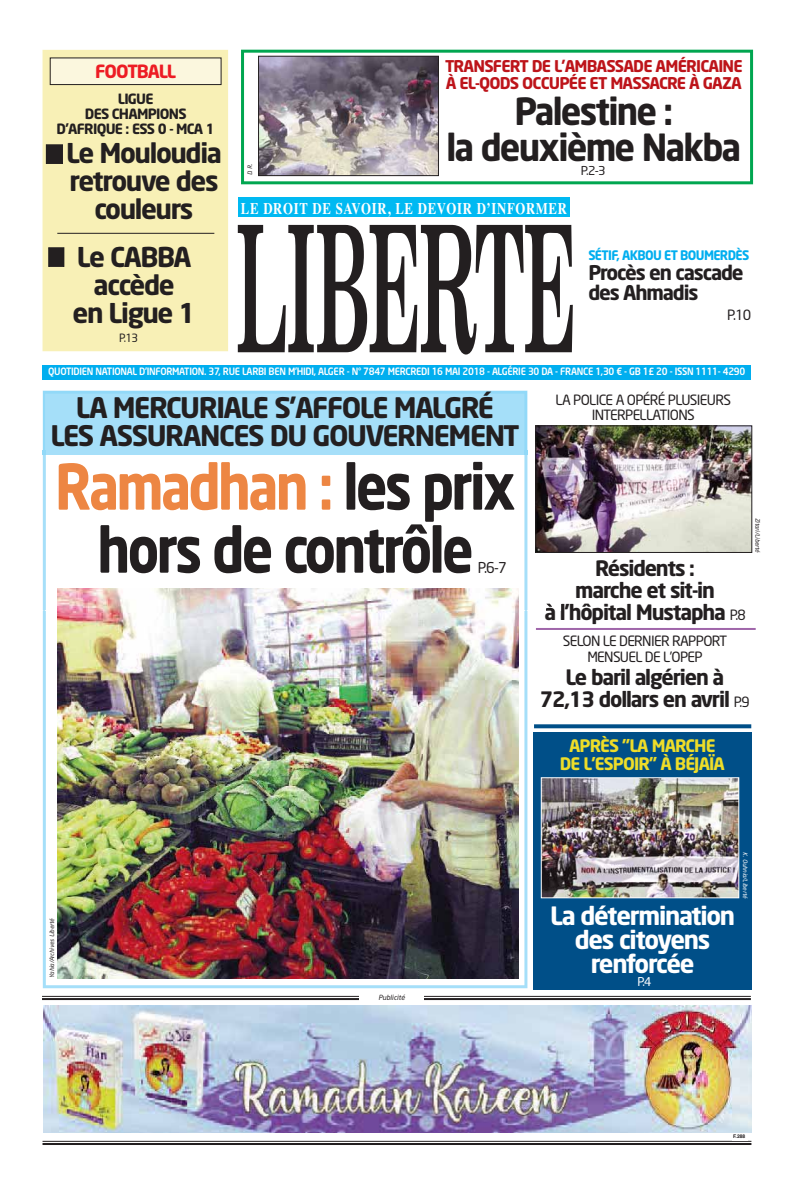
<style>
.page{position:relative;width:794px;height:1191px;background:#fff}
.page>*{position:absolute;margin:0;border:0;box-sizing:border-box;transform-origin:0 0}
.t1{font:176.3px "Century Schoolbook Bold";color:#231f20;scale:.38 1}
.t2{font:700 62px/63px "Neo Sans";letter-spacing:-.05em;color:#231f20;text-align:center;scale:.87 1}
.t3{font:700 37px/36px "Neo Sans";letter-spacing:-.05em;color:#231f20;text-align:center;scale:.95 1}
.t4{font:700 28px/28px "Neo Sans";letter-spacing:-.05em;color:#231f20;text-align:center}
.t5{font:700 27px/28px "Neo Sans";letter-spacing:-.05em;color:#231f20;text-align:center}
.t6{font:700 25px/24px "Neo Sans";letter-spacing:-.05em;color:#fff;text-align:center}
.t7{font:700 21px/22px "Neo Sans";letter-spacing:-.055em;color:#231f20;text-align:center}
.t8{font:700 20px/20px "Neo Sans";letter-spacing:-.06em;color:#231f20}
.t9{font:700 18px "Neo Sans";letter-spacing:-.065em;color:#ed1c24}
.t10{font:700 17px/18px "Neo Sans";letter-spacing:-.05em;color:#eedd29;text-align:center}
.t11{font:700 16.2px "Times";letter-spacing:.05em;color:#fff;scale:.79 1}
.t12{font:700 16px/17px "Neo Sans";letter-spacing:-.05em;color:#bd141a}
.t13{font:14.8px "Neo Sans";color:#231f20}
.t14{font:14px/16px "Neo Sans";letter-spacing:-.05em;color:#231f20;text-align:center}
.t15{font:700 14px/15px "Neo Sans";letter-spacing:-.05em;color:#231f20;text-align:center}
.t16{font:700 13px "Neo Sans";letter-spacing:-.05em;color:#00aeef;scale:.95 1}
.t17{font:12.1px "Neo Sans";color:#231f20}
.t18{font:12px "Neo Sans";color:#fff}
.t19{font:11.3px "Neo Sans";color:#231f20}
.t20{font:500 10px "Neo Sans";letter-spacing:-.03em;color:#fff;scale:.93 1}
.t21{font:italic 7px "Neo Sans";color:#231f20}
.t22{font:italic 6px "Neo Sans";color:#231f20}
.t23{font:italic 6px "Neo Sans";color:#fff}
.t24{font:700 5px "Helvetica";color:#231f20}
.s1{color:#ed8643}
.s2{font-weight:400;font-size:14px}
</style>
<div class="page">
<div style="left:533px;top:732px;width:218px;height:258px;background:#004f88"></div>
<svg style="left:43px;top:610px;width:484px;height:378px"></svg>
<hr style="left:43px;top:1141px;width:708px;height:1px;background:#231f20">
<hr style="left:43px;top:1143px;width:708px;height:2px;background:#231f20">
<img style="left:42px;top:450px;width:486px;height:160px">
<img style="left:546px;top:603px;width:9px;height:7px">
<div style="left:43px;top:391px;width:484px;height:64px;background:#a5dff9"></div>
<img style="left:543px;top:779px;width:194px;height:117px">
<div style="left:541px;top:777px;width:198px;height:121px;border:1px solid #fff"></div>
<img style="left:57px;top:588px;width:462px;height:390px">
<img style="left:537px;top:427px;width:213px;height:124px">
<div style="left:535px;top:425px;width:217px;height:128px;border:1px solid #231f20"></div>
<hr style="left:536px;top:628px;width:219px;height:2px;background:#a066aa">
<svg style="left:534px;top:724px;width:217px;height:4px"></svg>
<div style="left:43px;top:365px;width:708px;height:14px;background:#00aeef"></div>
<div style="left:238px;top:198px;width:332px;height:19px;background:#00b9f2"></div>
<hr style="left:42px;top:996px;width:709px;height:1px;background:#231f20">
<hr style="left:42px;top:998px;width:709px;height:2px;background:#231f20">
<div style="left:360px;top:993px;width:64px;height:9px;background:#fff"></div>
<div style="left:43px;top:50px;width:185px;height:301px;background:#f8f0b6"></div>
<div style="left:51px;top:58px;width:170px;height:26px;background:#fbf7de"></div>
<div style="left:50px;top:57px;width:172px;height:28px;border:1px solid #231f20"></div>
<div style="left:241px;top:50px;width:512px;height:134px;border:3px solid #00a650"></div>
<img style="left:260px;top:58px;width:177px;height:116px">
<div style="left:258px;top:56px;width:181px;height:120px;border:1px solid #231f20"></div>
<img style="left:44px;top:1006px;width:708px;height:126px">
<hr style="left:57px;top:233px;width:157px;height:1px;background:#231f20">
<div style="left:49px;top:248px;width:14px;height:18px;background:#231f20"></div>
<div style="left:48px;top:247px;width:16px;height:20px;border:1px solid #231f20"></div>
<div style="left:47px;top:145px;width:15px;height:18px;background:#231f20"></div>
<div style="left:46px;top:144px;width:17px;height:20px;border:1px solid #231f20"></div>
<h3 class="t9" style="left:95px;top:63px;width:82px">FOOTBALL</h3>
<h3 class="t15" style="left:57px;top:92px;width:160px">LIGUE<br>DES CHAMPIONS<br>D'AFRIQUE : ESS 0 - MCA 1</h3>
<h3 class="t5" style="left:66px;top:140px;width:157px">Le Mouloudia retrouve des couleurs</h3>
<h3 class="t5" style="left:73px;top:244px;width:125px">Le CABBA accède<br>en Ligue 1</h3>
<p class="t19" style="left:119px;top:334px;width:20px">P.13</p>
<h3 class="t12" style="left:445px;top:58px;width:299px">TRANSFERT DE L’AMBASSADE AMÉRICAINE<br>À EL-QODS OCCUPÉE ET MASSACRE À GAZA</h3>
<h3 class="t3" style="left:446px;top:95px;width:312px">Palestine :<br>la deuxième Nakba</h3>
<p class="t22" style="left:248px;top:175px;width:13px;rotate:-90deg">D. R.</p>
<p class="t17" style="left:581px;top:166px;width:26px">P.2-3</p>
<h3 class="t11" style="left:241px;top:202px;width:414px">LE DROIT DE SAVOIR, LE DEVOIR D’INFORMER</h3>
<h1 class="t1" style="left:237px;top:182px;width:892px">LIBERTE</h1>
<h3 class="t16" style="left:588px;top:249px;width:171px">SÉTIF, AKBOU ET BOUMERDÈS</h3>
<h3 class="t8" style="left:588px;top:264px;width:157px">Procès en cascade des Ahmadis</h3>
<h3 class="t14" style="left:727px;top:308px;width:26px">P.10</h3>
<p class="t20" style="left:48px;top:367px;width:751px">QUOTIDIEN NATIONAL D’INFORMATION. 37, RUE LARBI BEN M’HIDI, ALGER - N° 7847 MERCREDI 16 MAI 2018 - ALGÉRIE 30 DA - FRANCE 1,30 € - GB 1£ 20 - ISSN 1111- 4290</p>
<h3 class="t4" style="left:50px;top:395px;width:470px">LA MERCURIALE S’AFFOLE MALGRÉ<br>LES ASSURANCES DU GOUVERNEMENT</h3>
<h2 class="t2" style="left:55px;top:459px;width:531px"><span class="s1">Ramadhan :</span> les prix hors de contrôle</h2>
<h3 class="t13" style="left:478px;top:561px;width:30px">P.6-7</h3>
<h3 class="t14" style="left:555px;top:393px;width:177px;line-height:15px">LA POLICE A OPÉRÉ PLUSIEURS<br>INTERPELLATIONS</h3>
<h3 class="t7" style="left:544px;top:558px;width:203px">Résidents :<br>marche et sit-in<br>à l’hôpital Mustapha <span class="s2">P.8</span></h3>
<h3 class="t14" style="left:563px;top:634px;width:166px">SELON LE DERNIER RAPPORT<br>MENSUEL DE L’OPEP</h3>
<p class="t22" style="left:760px;top:518px;width:36px;rotate:90deg">Zitari/Liberté</p>
<h3 class="t7" style="left:540px;top:667px;width:211px">Le baril algérien à<br>72,13 dollars en avril <span class="s2">P.9</span></h3>
<h3 class="t10" style="left:560px;top:738px;width:167px">APRÈS ”LA MARCHE<br>DE L’ESPOIR” À BÉJAÏA</h3>
<p class="t22" style="left:50px;top:977px;width:61px;rotate:-90deg">Yahia/Archives Liberté</p>
<p class="t21" style="left:378px;top:994px;width:28px">Publicité</p>
<h3 class="t6" style="left:550px;top:905px;width:186px">La détermination des citoyens renforcée</h3>
<p class="t18" style="left:637px;top:977px;width:16px">P.4</p>
<p class="t23" style="left:747px;top:852px;width:47px;rotate:90deg">K. Ouhnia/Liberté</p>
<p class="t24" style="left:733px;top:1134px;width:14px">F.288</p>
</div>
